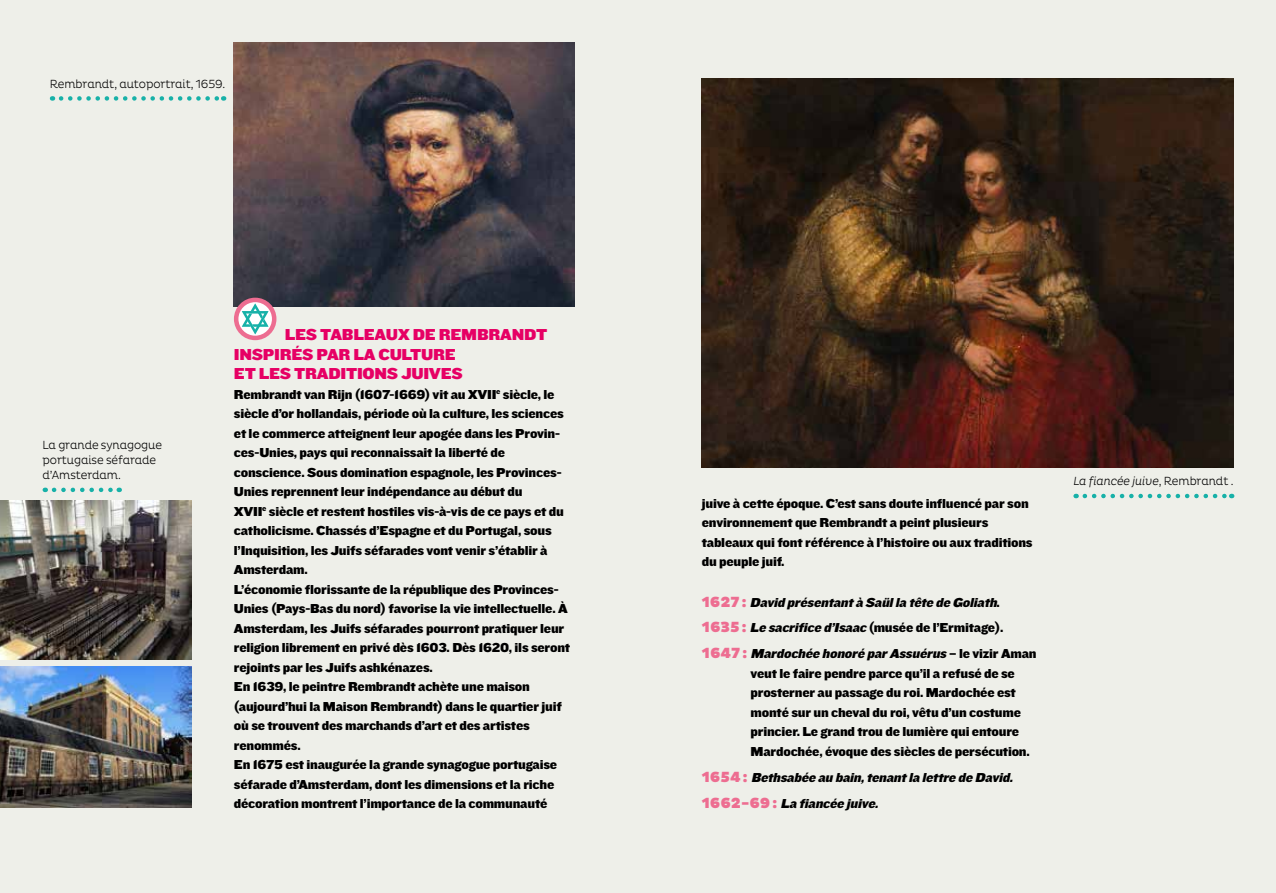
<style>
.page{position:relative;width:1276px;height:893px;background:#eeefe9}
.page>*{position:absolute;margin:0;border:0;box-sizing:border-box;transform-origin:0 0}
.t1{font:16.5px/19.5px "Knockout HTF72 Full Cruiserwt";letter-spacing:-.015em;color:#e60064}
.t2{font:13.5px/19.5px "Knockout HTF72 Full Cruiserwt";letter-spacing:-.015em;color:#000}
.t3{font:italic 13.5px/26px "Knockout HTF72 Full Cruiserwt";color:#000}
.t4{font:300 12px/15px "Pluto";letter-spacing:-.01em;color:#000;scale:.9 1}
.t5{font:italic 300 12px "Pluto";letter-spacing:-.005em;color:#000;scale:.9 1}
.s1{font-family:"Pluto";font-weight:900;font-style:normal;font-size:15px;color:#ed6d91}
.s2{font-style:normal}
</style>
<div class="page">
<img style="left:234px;top:43px;width:340px;height:263px">
<svg style="left:61px;top:96px;width:163px;height:5px"></svg>
<svg style="left:54px;top:488px;width:66px;height:4px"></svg>
<img style="left:0;top:666px;width:191px;height:142px">
<img style="left:0;top:500px;width:191px;height:160px">
<svg style="left:1084px;top:494px;width:148px;height:4px"></svg>
<img style="left:702px;top:79px;width:531px;height:389px">
<svg style="left:236px;top:300px;width:38px;height:38px"></svg>
<svg style="left:242px;top:303px;width:27px;height:32px"></svg>
<div style="left:234px;top:298px;width:42px;height:42px;border:4px solid #ed6d91;border-radius:50%"></div>
<p class="t4" style="left:50px;top:76px;width:197px">Rembrandt, autoportrait, 1659.</p>
<p class="t4" style="left:43px;top:438px;width:134px">La grande synagogue portugaise séfarade d’Amsterdam.</p>
<p class="t1" style="left:234px;top:325px;width:315px;text-indent:51px">LES TABLEAUX DE REMBRANDT<br>INSPIRÉS PAR LA CULTURE<br>ET LES TRADITIONS JUIVES</p>
<p class="t2" style="left:234px;top:385px;width:338px">Rembrandt van Rijn (1607-1669) vit au XVII<sup>e</sup> siècle, le siècle d’or hollandais, période où la culture, les sciences et le commerce atteignent leur apogée dans les Provin&shy;ces-Unies, pays qui reconnaissait la liberté de conscience. Sous domination espagnole, les Provinces-Unies reprennent leur indépendance au début du<br>XVII<sup>e</sup> siècle et restent hostiles vis-à-vis de ce pays et du catholicisme. Chassés d’Espagne et du Portugal, sous l’Inquisition, les Juifs séfarades vont venir s’établir à Amsterdam.<br>L’économie florissante de la république des Provinces-Unies (Pays-Bas du nord) favorise la vie intellectuelle. À Amsterdam, les Juifs séfarades pourront pratiquer leur religion librement en privé dès 1603. Dès 1620, ils seront rejoints par les Juifs ashkénazes.<br>En 1639, le peintre Rembrandt achète une maison (aujourd’hui la Maison Rembrandt) dans le quartier juif où se trouvent des marchands d’art et des artistes renommés.<br>En 1675 est inaugurée la grande synagogue portugaise séfarade d’Amsterdam, dont les dimensions et la riche décoration montrent l’importance de la communauté</p>
<p class="t2" style="left:702px;top:494px;width:332px">juive à cette époque. C’est sans doute influencé par son environnement que Rembrandt a peint plusieurs tableaux qui font référence à l’histoire ou aux traditions du peuple juif.</p>
<p class="t3" style="left:702px;top:589px;width:336px"><span class="s1">1 6 2 7 :</span> David présentantà Saülla tête de Goliath<span class="s2">.<br></span><span class="s1">1635:</span> Le sacrifice d’Isaac <span class="s2">(musée de l’Ermitage).<br></span><span class="s1">1 6 4 7 :</span> Mardochée honoré parAssuérus <span class="s2">– l e v i z i r A m a n</span></p>
<p class="t2" style="left:750px;top:664px;width:281px">veut le faire pendre parce qu’il a refusé de se prosterner au passage du roi. Mardochée est monté sur un cheval du roi, vêtu d’un costume princier. Le grand trou de lumière qui entoure Mardochée, évoque des siècles de persécution.</p>
<p class="t3" style="left:702px;top:764px;width:316px"><span class="s1">1 6 5 4 :</span> Bethsabée au bain,tenantla lettre de David.<br><span class="s1">1 6 6 2 - 6 9 :</span> La fiancée juive.</p>
<p class="t5" style="left:1073px;top:474px;width:179px">La fiancée juive<span class="s2">, Rembrandt .</span></p>
</div>
